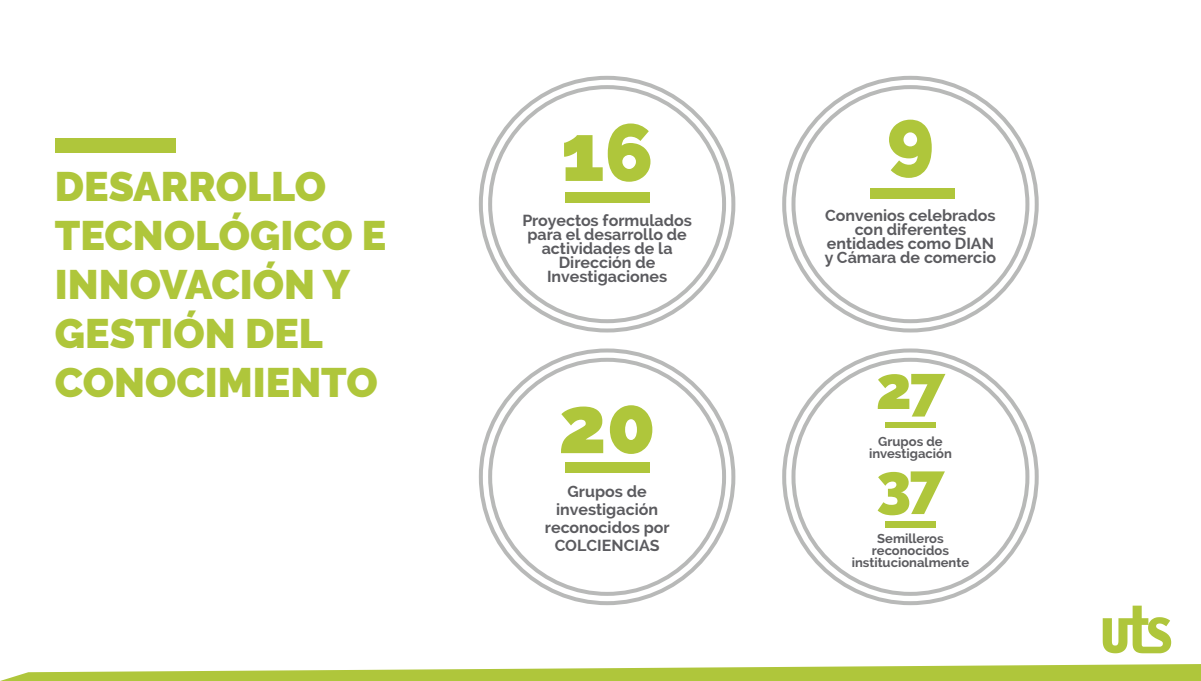
<style>
.page{position:relative;width:1201px;height:681px;background:#fff}
.page>*{position:absolute;margin:0;border:0;box-sizing:border-box;transform-origin:0 0}
.t1{font:900 80.1px "Raleway";color:#afc63b}
.t2{font:900 60px "Raleway";color:#afc63b}
.t3{font:900 41px/49px "Raleway";color:#afc63b}
.t4{font:700 16px/14px "Raleway";color:#5b5b5f;text-align:center}
.t5{font:700 13px/12px "Raleway";color:#5b5b5f;text-align:center}
</style>
<div class="page">
<svg style="left:3px;top:664px;width:1197px;height:16px"></svg>
<div style="left:55px;top:138px;width:120px;height:15px;background:#afc63b"></div>
<svg style="left:478px;top:75px;width:258px;height:258px"></svg>
<div style="left:565px;top:192px;width:84px;height:10px;background:#afc63b"></div>
<svg style="left:782px;top:75px;width:257px;height:258px"></svg>
<svg style="left:478px;top:348px;width:258px;height:258px"></svg>
<svg style="left:782px;top:348px;width:257px;height:258px"></svg>
<div style="left:885px;top:422px;width:50px;height:5px;background:#afc63b"></div>
<div style="left:885px;top:521px;width:50px;height:6px;background:#afc63b"></div>
<svg style="left:1102px;top:605px;width:69px;height:48px"></svg>
<div style="left:870px;top:188px;width:85px;height:10px;background:#afc63b"></div>
<div style="left:565px;top:462px;width:84px;height:10px;background:#afc63b"></div>
<h3 class="t3" style="left:55px;top:162px;width:333px">DESARROLLO<br>TECNOLÓGICO E<br>INNOVACIÓN Y<br>GESTIÓN DEL<br>CONOCIMIENTO</h3>
<h1 class="t1" style="left:561px;top:106px;width:94px">16</h1>
<p class="t4" style="left:522px;top:213px;width:171px">Proyectos formulados para el desarrollo de actividades de la<br>Dirección de<br>Investigaciones</p>
<h1 class="t1" style="left:558px;top:378px;width:99px">20</h1>
<p class="t4" style="left:545px;top:482px;width:126px;line-height:18px">Grupos de investigación reconocidos por<br>COLCIENCIAS</p>
<h1 class="t1" style="left:886px;top:91px;width:49px">9</h1>
<p class="t4" style="left:824px;top:208px;width:173px">Convenios celebrados con diferentes entidades como DIAN y Cámara de comercio</p>
<h2 class="t2" style="left:875px;top:353px;width:71px">27</h2>
<p class="t5" style="left:869px;top:435px;width:84px">Grupos de investigación</p>
<h2 class="t2" style="left:876px;top:450px;width:70px">37</h2>
<p class="t5" style="left:851px;top:532px;width:119px">Semilleros reconocidos institucionalmente</p>
</div>
